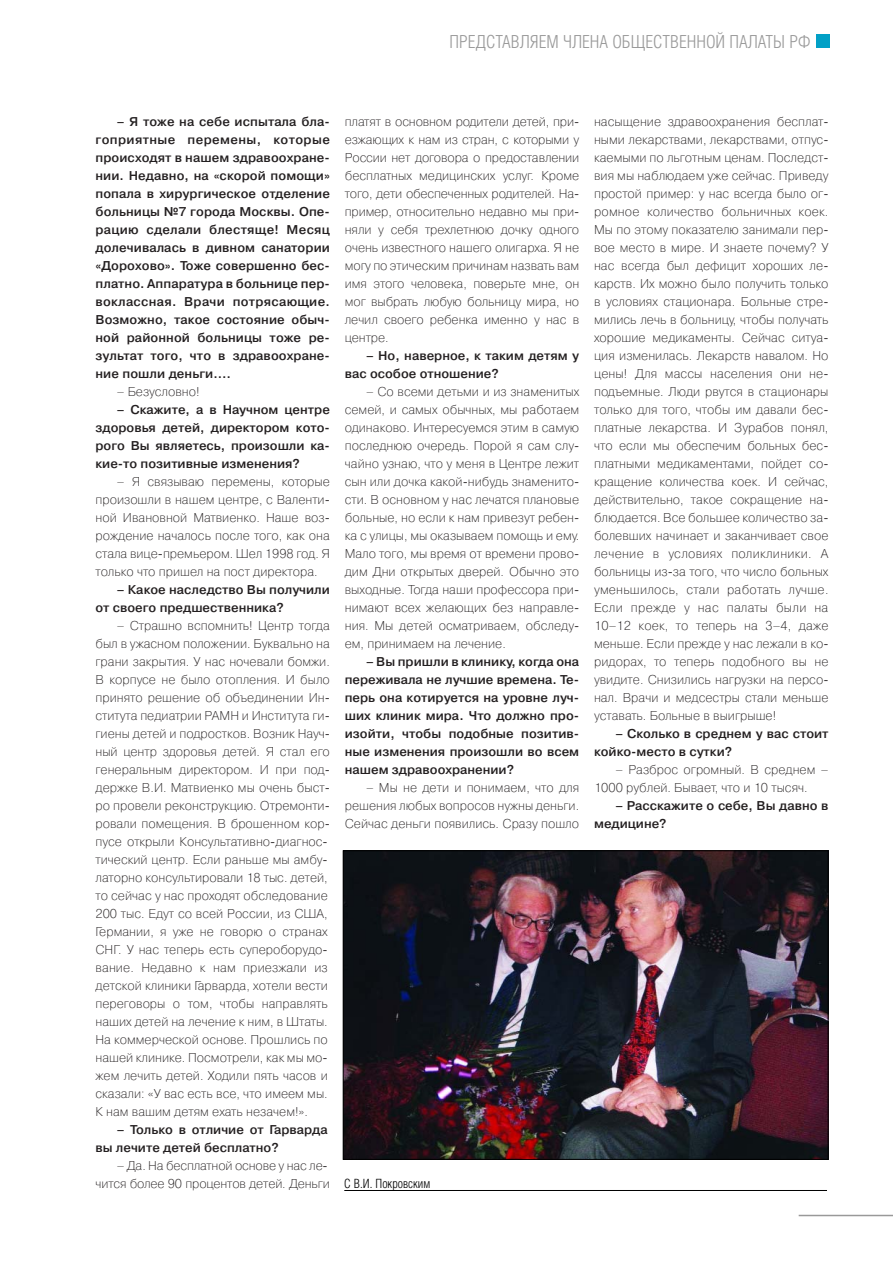
<style>
.page{position:relative;width:893px;height:1263px;background:#fff}
.page>*{position:absolute;margin:0;border:0;box-sizing:border-box;transform-origin:0 0}
.t1{font:300 18px "Helios Cond";color:#999}
.t2{font:12.75px/18px "Pragmatica Light C";color:#231f20;text-align:justify}
.t3{font:700 12.75px/18px "Pragmatica Light C";color:#231f20}
.t4{font:300 12.75px "Helios Cond";color:#000}
</style>
<div class="page">
<div style="left:816px;top:34px;width:14px;height:14px;background:#02a0c6"></div>
<hr style="left:798px;top:1215px;width:94px;height:1px;background:#999">
<img style="left:345px;top:852px;width:481px;height:306px">
<div style="left:343px;top:850px;width:485px;height:310px;border:1px solid #000"></div>
<hr style="left:344px;top:1190px;width:483px;height:1px;background:#000">
<h1 class="t1" style="left:449px;top:36px;width:362px">ПРЕДСТАВЛЯЕМ ЧЛЕНА ОБЩЕСТВЕННОЙ ПАЛАТЫ РФ</h1>
<p class="t3" style="left:95px;top:113px;width:236px;text-align:justify;text-indent:21px">– Я тоже на себе испытала бла&shy;гоприятные перемены, которые происходят в нашем здравоохране&shy;нии. Недавно, на «скорой помощи» попала в хирургическое отделение больницы №7 города Москвы. Опе&shy;рацию сделали блестяще! Месяц долечивалась в дивном санатории «Дорохово». Тоже совершенно бес&shy;платно. Аппаратура в больнице пер&shy;воклассная. Врачи потрясающие.<br>Возможно, такое состояние обыч&shy;ной районной больницы тоже ре&shy;зультат того, что в здравоохране&shy;ние пошли деньги.…</p>
<p class="t2" style="left:117px;top:383px;width:84px">– Безусловно!</p>
<p class="t3" style="left:95px;top:401px;width:236px;text-align:justify;text-indent:21px">– Скажите, а в Научном центре здоровья детей, директором кото&shy;рого Вы являетесь, произошли ка&shy;кие-то позитивные изменения?</p>
<p class="t2" style="left:95px;top:473px;width:236px;text-indent:21px">– Я связываю перемены, которые произошли в нашем центре, с Валенти&shy;ной Ивановной Матвиенко. Наше воз&shy;рождение началось после того, как она стала вице-премьером. Шел 1998 год. Я только что пришел на пост директора.</p>
<p class="t3" style="left:95px;top:581px;width:236px;text-indent:21px">– Какое наследство Вы получили от своего предшественника?</p>
<p class="t2" style="left:95px;top:617px;width:236px;text-align:left;text-indent:21px">– Страшно вспомнить! Центр тогда был в ужасном положении. Буквально на грани закрытия. У нас ночевали бомжи.<br>В корпусе не было отопления. И было принято решение об объединении Ин&shy;ститута педиатрии РАМН и Института ги&shy;гиены детей и подростков. Возник Науч&shy;ный центр здоровья детей. Я стал его генеральным директором. И при под&shy;держке В.И. Матвиенко мы очень быст&shy;ро провели реконструкцию. Отремонти&shy;ровали помещения. В брошенном кор&shy;пусе открыли Консультативно-диагнос&shy;тический центр. Если раньше мы амбу&shy;латорно консультировали 18 тыс. детей, то сейчас у нас проходят обследование 200 тыс. Едут со всей России, из США, Германии, я уже не говорю о странах СНГ. У нас теперь есть супероборудо&shy;вание. Недавно к нам приезжали из детской клиники Гарварда, хотели вести переговоры о том, чтобы направлять наших детей на лечение к ним, в Штаты.<br>На коммерческой основе. Прошлись по нашей клинике. Посмотрели, как мы мо&shy;жем лечить детей. Ходили пять часов и сказали: «У вас есть все, что имеем мы.<br>К нам вашим детям ехать незачем!».</p>
<p class="t3" style="left:95px;top:1121px;width:234px;text-indent:21px">– Только в отличие от Гарварда вы лечите детей бесплатно?</p>
<p class="t2" style="left:95px;top:1157px;width:236px;text-align:right">– Да. На бесплатной основе у нас ле&shy;чится более 90 процентов детей. Деньги</p>
<p class="t2" style="left:345px;top:113px;width:236px">платят в основном родители детей, при&shy;езжающих к нам из стран, с которыми у России нет договора о предоставлении бесплатных медицинских услуг. Кроме того, дети обеспеченных родителей. На&shy;пример, относительно недавно мы при&shy;няли у себя трехлетнюю дочку одного очень известного нашего олигарха. Я не могу по этическим причинам назвать вам имя этого человека, поверьте мне, он мог выбрать любую больницу мира, но лечил своего ребенка именно у нас в центре.</p>
<p class="t3" style="left:345px;top:347px;width:236px;text-indent:21px">– Но, наверное, к таким детям у вас особое отношение?</p>
<p class="t2" style="left:345px;top:383px;width:236px;text-indent:21px">– Со всеми детьми и из знаменитых семей, и самых обычных, мы работаем одинаково. Интересуемся этим в самую последнюю очередь. Порой я сам слу&shy;чайно узнаю, что у меня в Центре лежит сын или дочка какой-нибудь знаменито&shy;сти. В основном у нас лечатся плановые больные, но если к нам привезут ребен&shy;ка с улицы, мы оказываем помощь и ему.<br>Мало того, мы время от времени прово&shy;дим Дни открытых дверей. Обычно это выходные. Тогда наши профессора при&shy;нимают всех желающих без направле&shy;ния. Мы детей осматриваем, обследу&shy;ем, принимаем на лечение.</p>
<p class="t3" style="left:345px;top:653px;width:236px;text-align:justify;text-indent:21px">– Вы пришли в клинику, когда она переживала не лучшие времена. Те&shy;перь она котируется на уровне луч&shy;ших клиник мира. Что должно про&shy;изойти, чтобы подобные позитив&shy;ные изменения произошли во всем нашем здравоохранении?</p>
<p class="t2" style="left:345px;top:779px;width:236px;text-indent:21px">– Мы не дети и понимаем, что для решения любых вопросов нужны деньги.<br>Сейчас деньги появились. Сразу пошло</p>
<p class="t2" style="left:594px;top:113px;width:236px">насыщение здравоохранения бесплат&shy;ными лекарствами, лекарствами, отпус&shy;каемыми по льготным ценам. Последст&shy;вия мы наблюдаем уже сейчас. Приведу простой пример: у нас всегда было ог&shy;ромное количество больничных коек.<br>Мы по этому показателю занимали пер&shy;вое место в мире. И знаете почему? У нас всегда был дефицит хороших ле&shy;карств. Их можно было получить только в условиях стационара. Больные стре&shy;мились лечь в больницу, чтобы получать хорошие медикаменты. Сейчас ситуа&shy;ция изменилась. Лекарств навалом. Но цены! Для массы населения они не&shy;подъемные. Люди рвутся в стационары только для того, чтобы им давали бес&shy;платные лекарства. И Зурабов понял, что если мы обеспечим больных бес&shy;платными медикаментами, пойдет со&shy;кращение количества коек. И сейчас, действительно, такое сокращение на&shy;блюдается. Все большее количество за&shy;болевших начинает и заканчивает свое лечение в условиях поликлиники. А больницы из-за того, что число больных уменьшилось, стали работать лучше.<br>Если прежде у нас палаты были на 10–12 коек, то теперь на 3–4, даже меньше. Если прежде у нас лежали в ко&shy;ридорах, то теперь подобного вы не увидите. Снизились нагрузки на персо&shy;нал. Врачи и медсестры стали меньше уставать. Больные в выигрыше!</p>
<p class="t3" style="left:594px;top:725px;width:236px;text-indent:21px">– Сколько в среднем у вас стоит койко-место в сутки?</p>
<p class="t2" style="left:594px;top:761px;width:236px;text-indent:21px">– Разброс огромный. В среднем –<br>1000 рублей. Бывает, что и 10 тысяч.</p>
<p class="t3" style="left:594px;top:797px;width:236px;text-indent:21px">– Расскажите о себе, Вы давно в медицине?</p>
<p class="t4" style="left:344px;top:1180px;width:87px">С В.И. Покровским</p>
</div>
